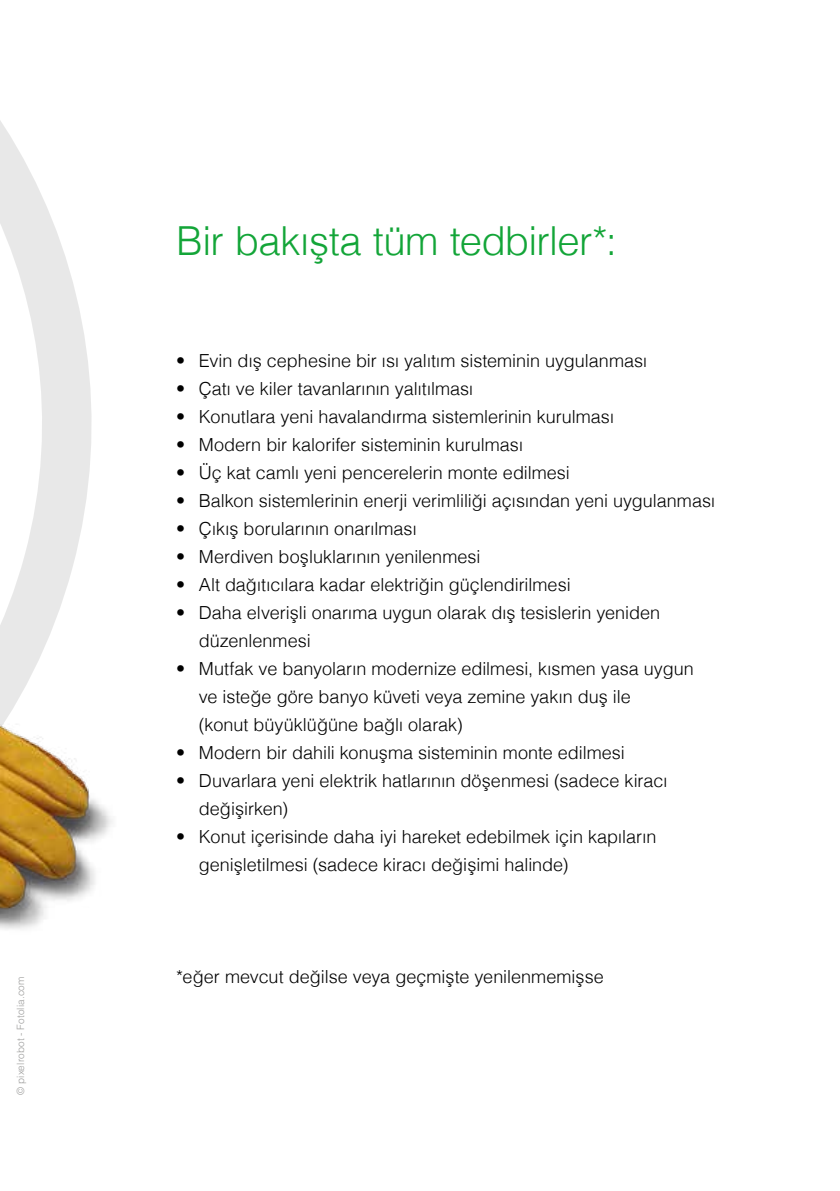
<style>
.page{position:relative;width:840px;height:1191px;background:#fff}
.page>*{position:absolute;margin:0;border:0;box-sizing:border-box;transform-origin:0 0}
.t1{font:300 40px "Helvetica";letter-spacing:-.015em;color:#13a538}
.t2{font:300 18px/28px "Helvetica";color:#000}
.t3{font:300 10px "Helvetica LT Std";letter-spacing:.01em;color:#9d9d9c}
</style>
<div class="page">
<svg style="left:0;top:120px;width:80px;height:190px"></svg>
<img style="left:0;top:310px;width:113px;height:619px">
<p class="t3" style="left:14px;top:1094px;width:120px;rotate:-90deg">© pixelrobot - Fotolia.com</p>
<h1 class="t1" style="left:176px;top:206px;width:442px">Bir bakışta tüm tedbirler*:</h1>
<p class="t2" style="left:176px;top:345px;width:472px">• Evin dış cephesine bir ısı yalıtım sisteminin uygulanması</p>
<p class="t2" style="left:176px;top:373px;width:298px">• Çatı ve kiler tavanlarının yalıtılması</p>
<p class="t2" style="left:176px;top:401px;width:439px">• Konutlara yeni havalandırma sistemlerinin kurulması</p>
<p class="t2" style="left:176px;top:429px;width:348px">• Modern bir kalorifer sisteminin kurulması</p>
<p class="t2" style="left:176px;top:457px;width:395px">• Üç kat camlı yeni pencerelerin monte edilmesi</p>
<p class="t2" style="left:176px;top:485px;width:540px">• Balkon sistemlerinin enerji verimliliği açısından yeni uygulanması</p>
<p class="t2" style="left:176px;top:513px;width:242px">• Çıkış borularının onarılması</p>
<p class="t2" style="left:176px;top:541px;width:306px">• Merdiven boşluklarının yenilenmesi</p>
<p class="t2" style="left:176px;top:569px;width:396px">• Alt dağıtıcılara kadar elektriğin güçlendirilmesi</p>
<p class="t2" style="left:199px;top:597px;width:462px;text-indent:-23px">• Daha elverişli onarıma uygun olarak dış tesislerin yeniden düzenlenmesi</p>
<p class="t2" style="left:199px;top:653px;width:496px;text-indent:-23px">• Mutfak ve banyoların modernize edilmesi, kısmen yasa uygun ve isteğe göre banyo küveti veya zemine yakın duş ile<br>(konut büyüklüğüne bağlı olarak)</p>
<p class="t2" style="left:176px;top:737px;width:450px">• Modern bir dahili konuşma sisteminin monte edilmesi</p>
<p class="t2" style="left:199px;top:765px;width:470px;text-indent:-23px">• Duvarlara yeni elektrik hatlarının döşenmesi (sadece kiracı değişirken)</p>
<p class="t2" style="left:199px;top:821px;width:459px;text-indent:-23px">• Konut içerisinde daha iyi hareket edebilmek için kapıların genişletilmesi (sadece kiracı değişimi halinde)</p>
<p class="t2" style="left:176px;top:961px;width:429px">*eğer mevcut değilse veya geçmişte yenilenmemişse</p>
</div>
